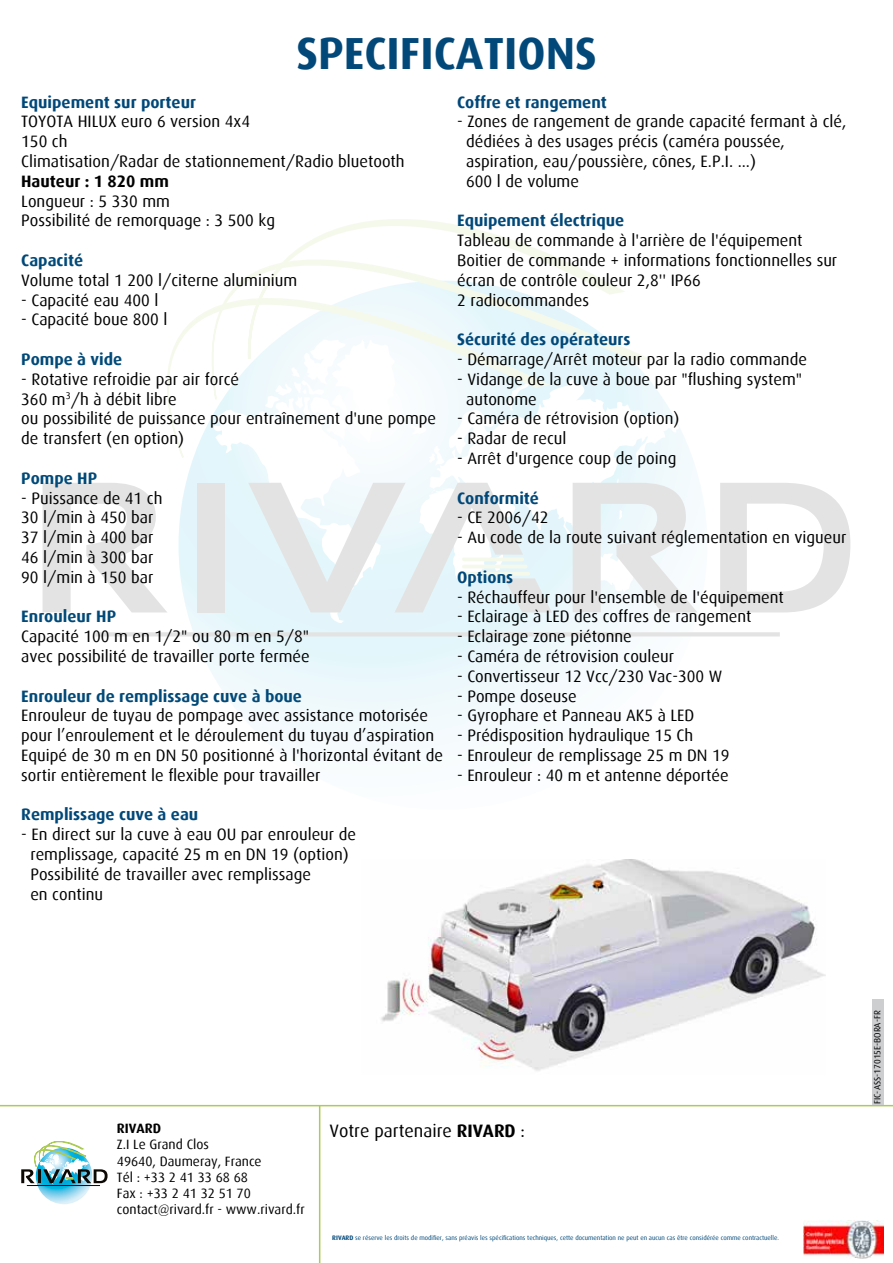
<style>
.page{position:relative;width:893px;height:1263px;background:#fff}
.page>*{position:absolute;margin:0;border:0;box-sizing:border-box;transform-origin:0 0}
.t1{font:700 45px "Dax";color:#02497a}
.t2{font:18px "Dax";color:#000}
.t3{font:16.5px/19.8px "Dax";color:#000}
.t4{font:700 16.5px "Dax";color:#004879}
.t5{font:700 16.5px "Dax";color:#014978}
.t6{font:700 16.5px "Dax";color:#000}
.t7{font:13.5px/16.2px "Dax";color:#000}
.t8{font:700 13.5px "Dax";color:#000}
.t9{font:9px "Dax";color:#000}
.t10{font:6.45px "Dax";color:#02497a}
.s1{font-weight:700}
</style>
<div class="page">
<div style="left:178px;top:281px;width:529px;height:528px;background:linear-gradient(to right,#e9f7fc,#f9fcfe);border-radius:264px"></div>
<svg style="left:552px;top:388px;width:128px;height:197px"></svg>
<svg style="left:167px;top:322px;width:46px;height:137px"></svg>
<svg style="left:192px;top:219px;width:463px;height:200px"></svg>
<hr style="left:95px;top:632px;width:685px;height:4px;background:#e4e3e3">
<svg style="left:43px;top:483px;width:124px;height:129px"></svg>
<div style="left:197px;top:483px;width:28px;height:129px;background:#e4e3e3"></div>
<svg style="left:573px;top:477px;width:125px;height:135px"></svg>
<svg style="left:720px;top:483px;width:130px;height:129px"></svg>
<svg style="left:213px;top:338px;width:339px;height:285px"></svg>
<hr style="left:464px;top:557px;width:58px;height:4px;background:#f5f9ec">
<hr style="left:464px;top:565px;width:62px;height:3px;background:#accb55">
<hr style="left:464px;top:572px;width:64px;height:4px;background:#f5f9ec">
<svg style="left:36px;top:1148px;width:56px;height:56px"></svg>
<hr style="left:27px;top:1185px;width:73px;height:1px;background:#0d0904">
<svg style="left:21px;top:1141px;width:87px;height:43px"></svg>
<hr style="left:0;top:1105px;width:893px;height:1px;background:#accb55">
<hr style="left:319px;top:1106px;width:1px;height:157px;background:#accb55">
<img style="left:803px;top:1220px;width:81px;height:39px">
<div style="left:872px;top:999px;width:11px;height:106px;background:#ccced0"></div>
<img style="left:381px;top:860px;width:445px;height:211px">
<h1 class="t1" style="left:296px;top:28px;width:302px">SPECIFICATIONS</h1>
<p class="t4" style="left:21px;top:93px;width:176px">Equipement sur porteur</p>
<p class="t3" style="left:21px;top:112px;width:385px">TOYOTA HILUX euro 6 version 4x4<br>150 ch<br>Climatisation/Radar de stationnement/Radio bluetooth</p>
<p class="t6" style="left:21px;top:172px;width:149px">Hauteur : 1 820 mm</p>
<p class="t3" style="left:21px;top:191px;width:255px">Longueur : 5 330 mm<br>Possibilité de remorquage : 3 500 kg</p>
<p class="t5" style="left:21px;top:251px;width:63px">Capacité</p>
<p class="t3" style="left:21px;top:270px;width:277px">Volume total 1 200 l/citerne aluminium</p>
<p class="t3" style="left:21px;top:290px;width:139px">- Capacité eau 400 l</p>
<p class="t3" style="left:21px;top:310px;width:148px">- Capacité boue 800 l</p>
<p class="t5" style="left:21px;top:350px;width:103px">Pompe à vide</p>
<p class="t3" style="left:21px;top:369px;width:416px">- Rotative refroidie par air forcé<br>360 m<sup>3</sup>/h à débit libre<br>ou possibilité de puissance pour entraînement d'une pompe de transfert (en option)</p>
<p class="t5" style="left:21px;top:469px;width:77px">Pompe HP</p>
<p class="t3" style="left:21px;top:488px;width:143px">- Puissance de 41 ch<br>30 l/min à 450 bar<br>37 l/min à 400 bar<br>46 l/min à 300 bar<br>90 l/min à 150 bar</p>
<p class="t5" style="left:21px;top:607px;width:96px">Enrouleur HP</p>
<p class="t3" style="left:21px;top:627px;width:290px">Capacité 100 m en 1/2" ou 80 m en 5/8" avec possibilité de travailler porte fermée</p>
<p class="t5" style="left:21px;top:687px;width:282px">Enrouleur de remplissage cuve à boue</p>
<p class="t3" style="left:21px;top:706px;width:423px">Enrouleur de tuyau de pompage avec assistance motorisée pour l’enroulement et le déroulement du tuyau d’aspiration Equipé de 30 m en DN 50 positionné à l'horizontal évitant de sortir entièrement le flexible pour travailler</p>
<p class="t4" style="left:21px;top:805px;width:179px">Remplissage cuve à eau</p>
<p class="t3" style="left:30px;top:825px;width:327px;text-indent:-9px">- En direct sur la cuve à eau OU par enrouleur de remplissage, capacité 25 m en DN 19 (option)<br>Possibilité de travailler avec remplissage<br>en continu</p>
<p class="t4" style="left:457px;top:93px;width:151px">Coffre et rangement</p>
<p class="t3" style="left:466px;top:112px;width:382px;text-indent:-9px">- Zones de rangement de grande capacité fermant à clé, dédiées à des usages précis (caméra poussée, aspiration, eau/poussière, cônes, E.P.I. ...)<br>600 l de volume</p>
<p class="t4" style="left:457px;top:211px;width:169px">Equipement électrique</p>
<p class="t3" style="left:457px;top:231px;width:382px">Tableau de commande à l'arrière de l'équipement Boitier de commande + informations fonctionnelles sur écran de contrôle couleur 2,8'' IP66<br>2 radiocommandes</p>
<p class="t4" style="left:457px;top:330px;width:175px">Sécurité des opérateurs</p>
<p class="t3" style="left:457px;top:350px;width:351px">- Démarrage/Arrêt moteur par la radio commande</p>
<p class="t3" style="left:466px;top:369px;width:338px;text-indent:-9px">- Vidange de la cuve à boue par "flushing system" autonome</p>
<p class="t3" style="left:457px;top:409px;width:224px">- Caméra de rétrovision (option)</p>
<p class="t3" style="left:457px;top:429px;width:111px">- Radar de recul</p>
<p class="t3" style="left:457px;top:449px;width:221px">- Arrêt d'urgence coup de poing</p>
<p class="t4" style="left:457px;top:489px;width:83px">Conformité</p>
<p class="t3" style="left:457px;top:508px;width:93px">- CE 2006/42</p>
<p class="t3" style="left:457px;top:528px;width:391px">- Au code de la route suivant réglementation en vigueur</p>
<p class="t4" style="left:457px;top:568px;width:58px">Options</p>
<p class="t3" style="left:457px;top:587px;width:328px">- Réchauffeur pour l'ensemble de l'équipement</p>
<p class="t3" style="left:457px;top:607px;width:296px">- Eclairage à LED des coffres de rangement</p>
<p class="t3" style="left:457px;top:627px;width:176px">- Eclairage zone piétonne</p>
<p class="t3" style="left:457px;top:647px;width:219px">- Caméra de rétrovision couleur</p>
<p class="t3" style="left:457px;top:666px;width:267px">- Convertisseur 12 Vcc/230 Vac-300 W</p>
<p class="t3" style="left:457px;top:686px;width:121px">- Pompe doseuse</p>
<p class="t3" style="left:457px;top:706px;width:239px">- Gyrophare et Panneau AK5 à LED</p>
<p class="t3" style="left:457px;top:726px;width:238px">- Prédisposition hydraulique 15 Ch</p>
<p class="t3" style="left:457px;top:746px;width:274px">- Enrouleur de remplissage 25 m DN 19</p>
<p class="t3" style="left:457px;top:765px;width:273px">- Enrouleur : 40 m et antenne déportée</p>
<p class="t8" style="left:117px;top:1121px;width:46px">RIVARD</p>
<p class="t7" style="left:117px;top:1137px;width:189px">Z.I Le Grand Clos<br>49640, Daumeray, France<br>Tél : +33 2 41 33 68 68<br>Fax : +33 2 41 32 51 70 contact@rivard.fr - www.rivard.fr</p>
<p class="t2" style="left:330px;top:1120px;width:197px">Votre partenaire <span class="s1">RIVARD</span> :</p>
<p class="t10" style="left:332px;top:1234px;width:448px"><span class="s1">RIVARD</span> se réserve les droits de modifier, sans préavis les spécifications techniques, cette documentation ne peut en aucun cas être considérée comme contractuelle.</p>
<p class="t9" style="left:872px;top:1104px;width:95px;rotate:-90deg">FIC-ASS-17015E-BORA-FR</p>
</div>
